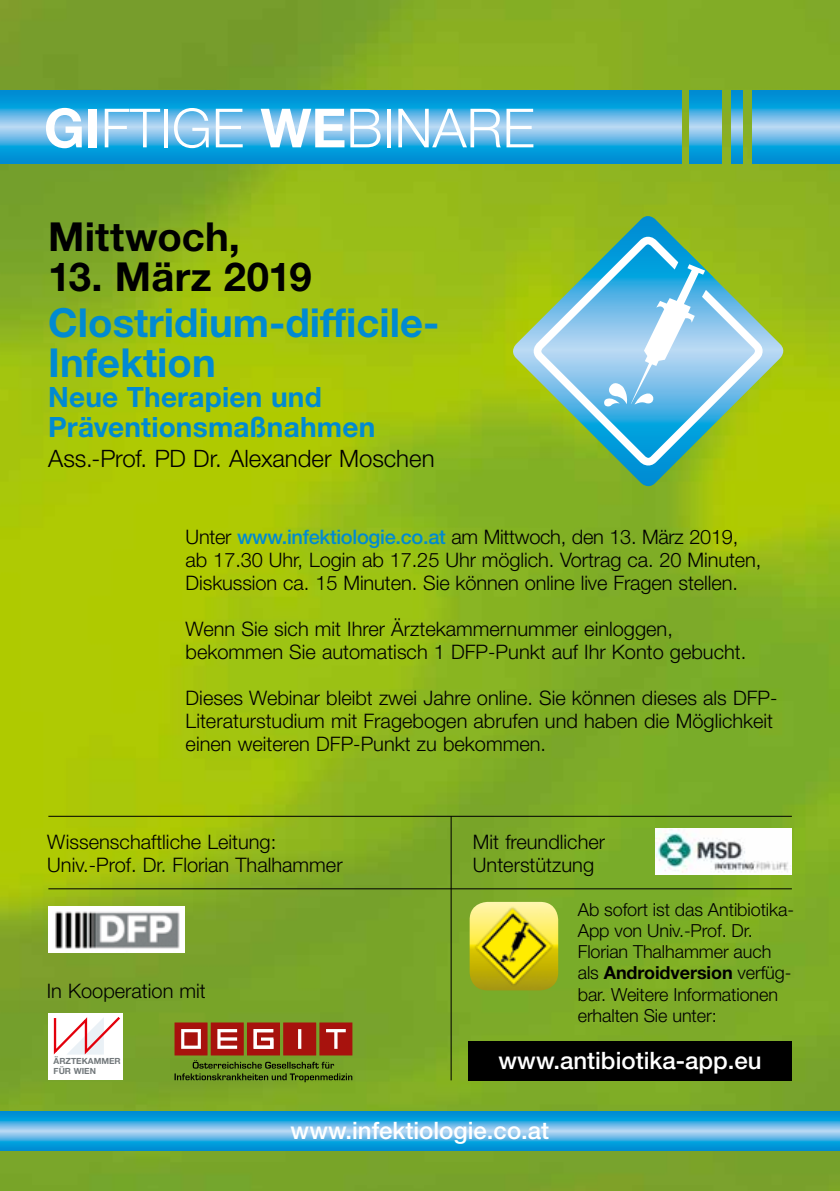
<style>
.page{position:relative;width:840px;height:1191px;background:#fff}
.page>*{position:absolute;margin:0;border:0;box-sizing:border-box;transform-origin:0 0}
.t1{font:300 54px "Helvetica Neue";color:#fff}
.t2{font:700 40px/40px "Helvetica Neue";color:#008ad2}
.t3{font:700 40px "Helvetica Neue";letter-spacing:.005em;color:#000}
.t4{font:700 28px/30px "Helvetica Neue";letter-spacing:.005em;color:#008ad2}
.t5{font:500 24px "Helvetica Neue";color:#fff}
.t6{font:300 24px "Helvetica Neue";color:#000}
.t7{font:300 20px/23px "Helvetica Neue";color:#000}
.t8{font:300 18px/21px "Helvetica Neue";letter-spacing:-.005em;color:#000}
.t9{font:700 8.4px/10.2px "Helvetica Neue";color:#72787b}
.s1{font-weight:700}
.s2{font-weight:500;color:#008ad2}
</style>
<div class="page">
<img style="left:0;top:0;width:839px;height:1191px">
<svg style="left:0;top:91px;width:680px;height:72px;background:#3dabe1"></svg>
<svg style="left:689px;top:91px;width:31px;height:72px;background:#3dabe1"></svg>
<svg style="left:731px;top:91px;width:10px;height:72px"></svg>
<svg style="left:752px;top:91px;width:87px;height:72px;background:#3dabe1"></svg>
<svg style="left:509px;top:216px;width:277px;height:274px;background:#94bb25"></svg>
<svg style="left:527px;top:232px;width:240px;height:239px;background:#8ac181"></svg>
<svg style="left:603px;top:249px;width:109px;height:157px"></svg>
<svg style="left:0;top:1111px;width:839px;height:39px;background:#3eabe1"></svg>
<hr style="left:48px;top:816px;width:743px;height:1px;background:#000">
<hr style="left:48px;top:888px;width:743px;height:1px;background:#000">
<svg style="left:174px;top:1022px;width:178px;height:60px;background:#8d612c"></svg>
<div style="left:48px;top:1013px;width:75px;height:67px;background:#fff"></div>
<svg style="left:53px;top:1012px;width:69px;height:43px"></svg>
<div style="left:468px;top:1040px;width:323px;height:40px;background:#000"></div>
<img style="left:469px;top:902px;width:89px;height:88px">
<hr style="left:450px;top:816px;width:1px;height:264px;background:#000">
<img style="left:654px;top:828px;width:137px;height:46px">
<div style="left:48px;top:906px;width:137px;height:46px;background:#fff"></div>
<img style="left:55px;top:911px;width:125px;height:38px">
<h1 class="t1" style="left:44px;top:95px;width:492px"><span class="s1">GI</span>FTIGE <span class="s1">WE</span>BINARE</h1>
<h2 class="t3" style="left:48px;top:212px;width:193px">Mittwoch,</h2>
<h2 class="t3" style="left:48px;top:252px;width:265px">13. März 2019</h2>
<h2 class="t2" style="left:48px;top:301px;width:392px">Clostridium-difficile-<br>Infektion</h2>
<h3 class="t4" style="left:48px;top:381px;width:328px">Neue Therapien und<br>Präventionsmaßnahmen</h3>
<p class="t6" style="left:48px;top:443px;width:388px">Ass.-Prof. PD Dr. Alexander Moschen</p>
<p class="t7" style="left:185px;top:525px;width:577px">Unter <span class="s2">www.infektiologie.co.at</span> am Mittwoch, den 13. März 2019, ab 17.30 Uhr, Login ab 17.25 Uhr möglich. Vortrag ca. 20 Minuten,<br>Diskussion ca. 15 Minuten. Sie können online live Fragen stellen.</p>
<p class="t7" style="left:185px;top:617px;width:562px">Wenn Sie sich mit Ihrer Ärztekammernummer einloggen, bekommen Sie automatisch 1 DFP-Punkt auf Ihr Konto gebucht.</p>
<p class="t7" style="left:185px;top:686px;width:593px">Dieses Webinar bleibt zwei Jahre online. Sie können dieses als DFP-<br>Literaturstudium mit Fragebogen abrufen und haben die Möglichkeit einen weiteren DFP-Punkt zu bekommen.</p>
<p class="t7" style="left:47px;top:830px;width:297px">Wissenschaftliche Leitung:<br>Univ.-Prof. Dr. Florian Thalhammer</p>
<p class="t7" style="left:472px;top:830px;width:134px">Mit freundlicher<br>Unterstützung</p>
<p class="t7" style="left:47px;top:978px;width:160px">In Kooperation mit</p>
<p class="t8" style="left:577px;top:899px;width:217px">Ab sofort ist das Antibiotika-<br>App von Univ.-Prof. Dr.<br>Florian Thalhammer auch als <span class="s1">Androidversion</span> verfüg&shy;bar. Weitere Informationen erhalten Sie unter:</p>
<p class="t9" style="left:54px;top:1056px;width:68px">ÄRZTEKAMMER<br>FÜR WIEN</p>
<p class="t5" style="left:498px;top:1046px;width:264px">www.antibiotika-app.eu</p>
<p class="t5" style="left:290px;top:1116px;width:260px">www.infektiologie.co.at</p>
</div>
